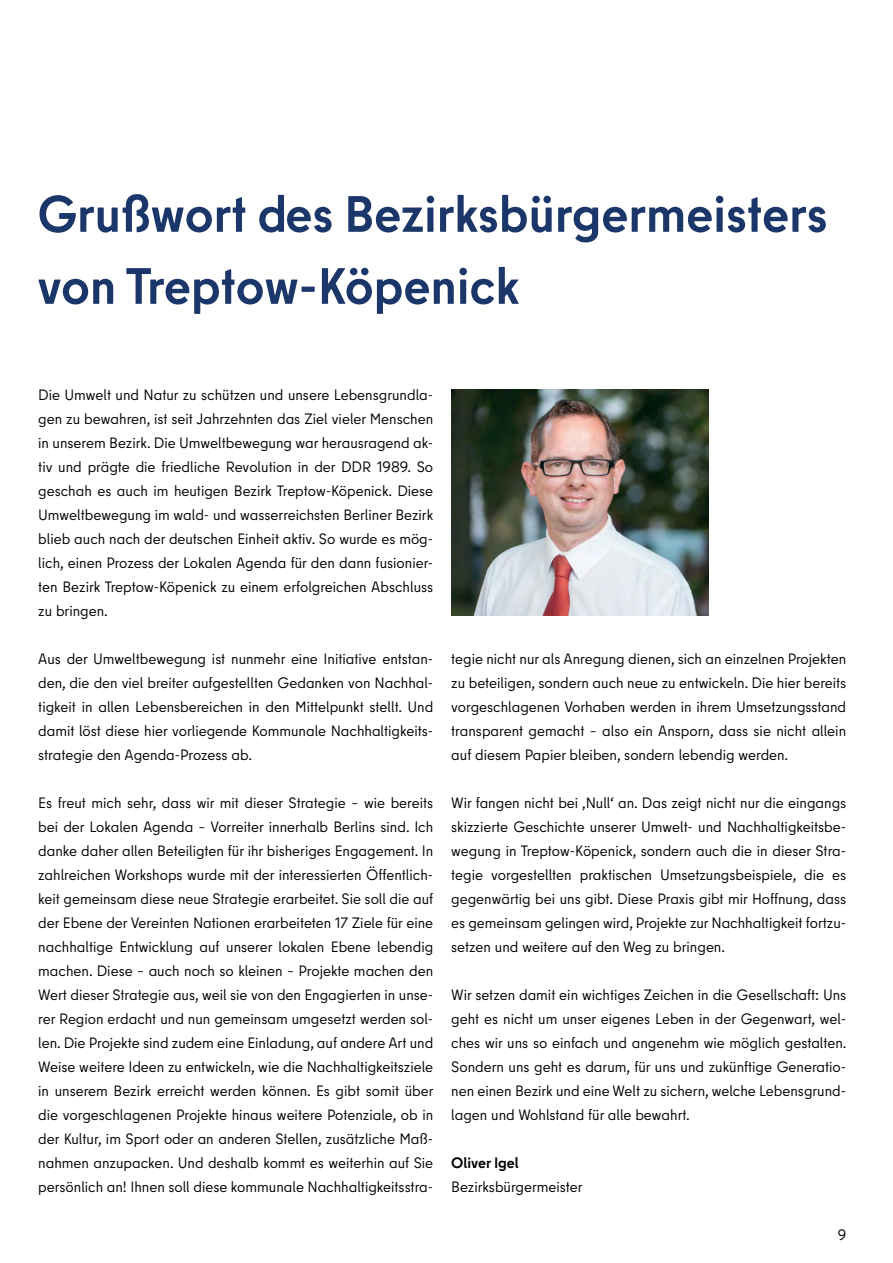
<style>
.page{position:relative;width:893px;height:1263px;background:#fff}
.page>*{position:absolute;margin:0;border:0;box-sizing:border-box;transform-origin:0 0}
.t1{font:700 51px/72px "Berlin Type";color:#1b3668}
.t2{font:15px/24px "Berlin Type";color:#000;text-align:justify}
.t3{font:700 15px "Berlin Type";color:#000}
</style>
<div class="page">
<img style="left:451px;top:389px;width:257px;height:227px">
<h1 class="t1" style="left:37px;top:178px;width:792px">Grußwort des Bezirksbürgermeisters von Treptow-Köpenick</h1>
<p class="t2" style="left:38px;top:383px;width:396px">Die Umwelt und Natur zu schützen und unsere Lebensgrundla&shy;gen zu bewahren, ist seit Jahrzehnten das Ziel vieler Menschen in unserem Bezirk. Die Umweltbewegung war herausragend ak&shy;tiv und prägte die friedliche Revolution in der DDR 1989. So geschah es auch im heutigen Bezirk Treptow-Köpenick. Diese Umweltbewegung im wald- und wasserreichsten Berliner Bezirk blieb auch nach der deutschen Einheit aktiv. So wurde es mög&shy;lich, einen Prozess der Lokalen Agenda für den dann fusionier&shy;ten Bezirk Treptow-Köpenick zu einem erfolgreichen Abschluss zu bringen.</p>
<p class="t2" style="left:38px;top:647px;width:396px">Aus der Umweltbewegung ist nunmehr eine Initiative entstan&shy;den, die den viel breiter aufgestellten Gedanken von Nachhal&shy;tigkeit in allen Lebensbereichen in den Mittelpunkt stellt. Und damit löst diese hier vorliegende Kommunale Nachhaltigkeits&shy;strategie den Agenda-Prozess ab.</p>
<p class="t2" style="left:38px;top:791px;width:397px">Es freut mich sehr, dass wir mit dieser Strategie – wie bereits bei der Lokalen Agenda – Vorreiter innerhalb Berlins sind. Ich danke daher allen Beteiligten für ihr bisheriges Engagement. In zahlreichen Workshops wurde mit der interessierten Öffentlich&shy;keit gemeinsam diese neue Strategie erarbeitet. Sie soll die auf der Ebene der Vereinten Nationen erarbeiteten 17 Ziele für eine nachhaltige Entwicklung auf unserer lokalen Ebene lebendig machen. Diese – auch noch so kleinen – Projekte machen den Wert dieser Strategie aus, weil sie von den Engagierten in unse&shy;rer Region erdacht und nun gemeinsam umgesetzt werden sol&shy;len. Die Projekte sind zudem eine Einladung, auf andere Art und Weise weitere Ideen zu entwickeln, wie die Nachhaltigkeitsziele in unserem Bezirk erreicht werden können. Es gibt somit über die vorgeschlagenen Projekte hinaus weitere Potenziale, ob in der Kultur, im Sport oder an anderen Stellen, zusätzliche Maß&shy;nahmen anzupacken. Und deshalb kommt es weiterhin auf Sie persönlich an! Ihnen soll diese kommunale Nachhaltigkeitsstra-</p>
<p class="t2" style="left:451px;top:647px;width:396px">tegie nicht nur als Anregung dienen, sich an einzelnen Projekten zu beteiligen, sondern auch neue zu entwickeln. Die hier bereits vorgeschlagenen Vorhaben werden in ihrem Umsetzungsstand transparent gemacht – also ein Ansporn, dass sie nicht allein auf diesem Papier bleiben, sondern lebendig werden.</p>
<p class="t2" style="left:451px;top:791px;width:396px">Wir fangen nicht bei ‚Null‘ an. Das zeigt nicht nur die eingangs skizzierte Geschichte unserer Umwelt- und Nachhaltigkeitsbe&shy;wegung in Treptow-Köpenick, sondern auch die in dieser Stra&shy;tegie vorgestellten praktischen Umsetzungsbeispiele, die es gegenwärtig bei uns gibt. Diese Praxis gibt mir Hoffnung, dass es gemeinsam gelingen wird, Projekte zur Nachhaltigkeit fortzu&shy;setzen und weitere auf den Weg zu bringen.</p>
<p class="t2" style="left:451px;top:983px;width:397px">Wir setzen damit ein wichtiges Zeichen in die Gesellschaft: Uns geht es nicht um unser eigenes Leben in der Gegenwart, wel&shy;ches wir uns so einfach und angenehm wie möglich gestalten.<br>Sondern uns geht es darum, für uns und zukünftige Generatio&shy;nen einen Bezirk und eine Welt zu sichern, welche Lebensgrund&shy;lagen und Wohlstand für alle bewahrt.</p>
<p class="t3" style="left:451px;top:1153px;width:69px">Oliver Igel</p>
<p class="t2" style="left:451px;top:1175px;width:133px">Bezirksbürgermeister</p>
<p class="t2" style="left:838px;top:1223px;width:10px">9</p>
</div>
